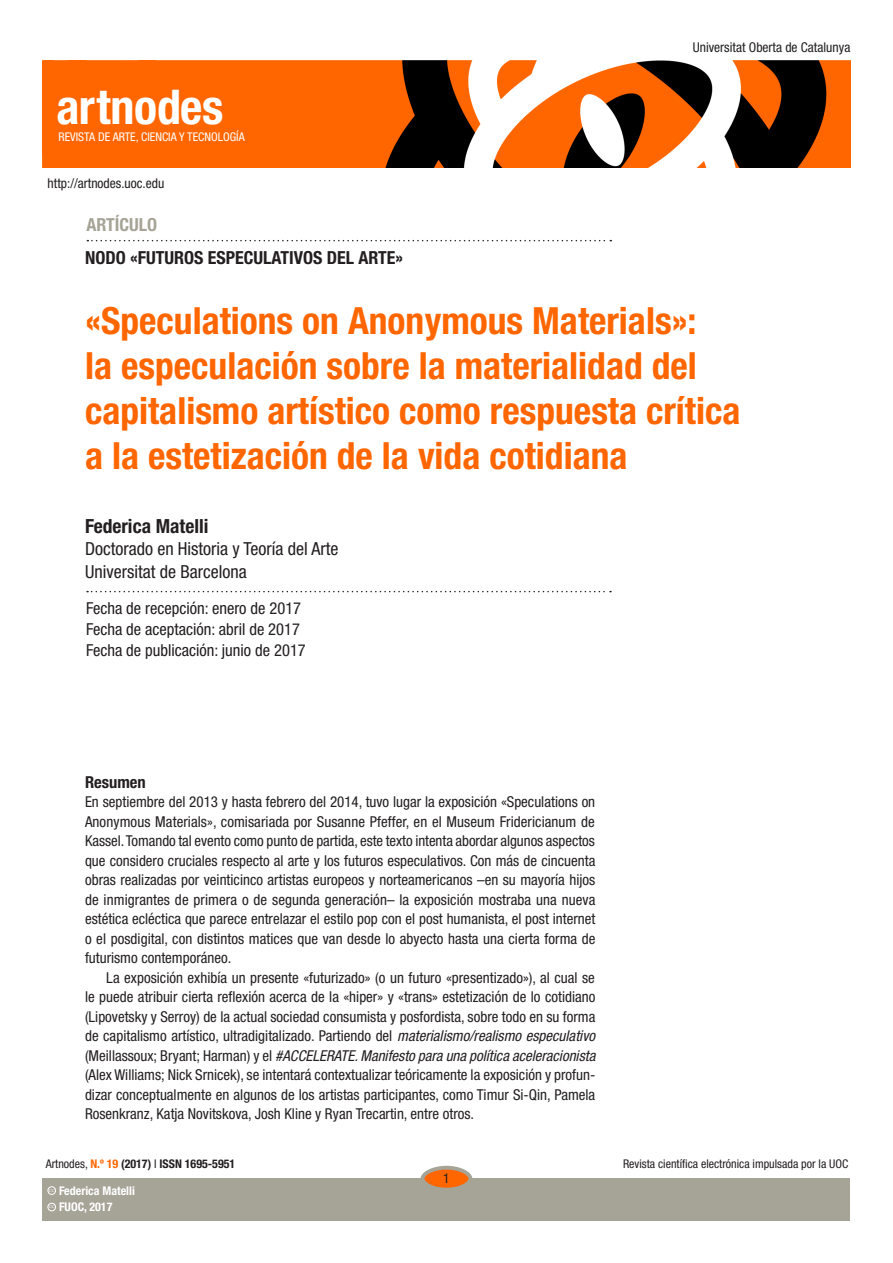
<style>
.page{position:relative;width:893px;height:1263px;background:#fff}
.page>*{position:absolute;margin:0;border:0;box-sizing:border-box;transform-origin:0 0}
.t1{font:700 condensed 48px "Helvetica Neue LT Std";letter-spacing:-.005em;color:#fff}
.Titol_article__no_ca{font:700 condensed 37.5px/45px "Helvetica Neue LT Std";color:#f60}
.Titol_article{font:700 condensed 37.5px "Helvetica Neue LT Std";color:#f60}
.inici_Noms_autors{font:700 condensed 19.5px "Helvetica Neue LT Std";color:#231f20}
.inici_Dades_autors{font:condensed 18px "Helvetica Neue LT Std";color:#231f20}
.Titol_nodo{font:700 condensed 18px "Helvetica Neue LT Std";color:#231f20}
.Titol_nodo-2{font:700 condensed 18px "Helvetica Neue LT Std";color:#a6a397}
.inici_Dates{font:condensed 16.5px "Helvetica Neue LT Std";color:#231f20}
.subtitols_resums{font:700 condensed 16.5px "Helvetica Neue LT Std";color:#231f20}
.text_general_primerp{font:condensed 15px/19.5px "Helvetica Neue LT Std";color:#231f20;text-align:justify}
.text_general{font:condensed 15px/19.5px "Helvetica Neue LT Std";color:#231f20;text-align:justify}
.t2{font:condensed 13.5px "Helvetica Neue LT Std";color:#231f20}
.t3{font:condensed 12px "Helvetica Neue LT Std";color:#231f20}
.t4{font:700 condensed 12px "Helvetica Neue LT Std";color:#231f20}
.t5{font:condensed 12px "Helvetica Neue LT Std";color:#fff}
.t6{font:700 condensed 12px "Helvetica Neue LT Std";color:#fff}
.t7{font:600 3.9px "Adobe Caslon Pro";color:#fff}
.s1{font-style:italic}
.s2{font-weight:400}
.s3{color:#f60}
</style>
<div class="page">
<img style="left:43px;top:61px;width:807px;height:106px">
<div style="left:43px;top:1178px;width:807px;height:42px;background:#a6a397"></div>
<div style="left:422px;top:1168px;width:48px;height:21px;background:#f60;border-radius:50%"></div>
<div style="left:421px;top:1166px;width:51px;height:25px;border:4px solid #a6a397;border-radius:50%"></div>
<div style="left:48px;top:1203px;width:8px;height:8px;border:1px solid #fff;border-radius:50%"></div>
<div style="left:48px;top:1186px;width:8px;height:8px;border:1px solid #fff;border-radius:50%"></div>
<svg style="left:87px;top:240px;width:524px;height:1px"></svg>
<svg style="left:87px;top:591px;width:524px;height:1px"></svg>
<p class="t1" style="left:56px;top:77px;width:169px">artnodes</p>
<p class="t5" style="left:58px;top:129px;width:188px">REVISTA DE ARTE, CIENCIA Y TECNOLOGÍA</p>
<p class="t2" style="left:48px;top:176px;width:118px">http://artnodes.uoc.edu</p>
<p class="Titol_nodo-2" style="left:87px;top:214px;width:72px">ARTÍCULO</p>
<p class="Titol_nodo" style="left:85px;top:246px;width:319px">NODO «FUTUROS ESPECULATIVOS DEL ARTE»</p>
<p class="t2" style="left:693px;top:40px;width:159px">Universitat Oberta de Catalunya</p>
<p class="Titol_article" style="left:85px;top:298px;width:613px">«Speculations on Anonymous Materials»:</p>
<p class="Titol_article__no_ca" style="left:85px;top:342px;width:657px">la especulación sobre la materialidad del capitalismo artístico como respuesta crítica a la estetización de la vida cotidiana</p>
<p class="inici_Noms_autors" style="left:85px;top:514px;width:125px">Federica Matelli</p>
<p class="inici_Dades_autors" style="left:85px;top:538px;width:255px">Doctorado en Historia y Teoría del Arte</p>
<p class="inici_Dades_autors" style="left:85px;top:561px;width:163px">Universitat de Barcelona</p>
<p class="inici_Dates" style="left:86px;top:598px;width:217px">Fecha de recepción: enero de 2017</p>
<p class="inici_Dates" style="left:86px;top:619px;width:215px">Fecha de aceptación: abril de 2017</p>
<p class="inici_Dates" style="left:86px;top:640px;width:221px">Fecha de publicación: junio de 2017</p>
<p class="subtitols_resums" style="left:85px;top:772px;width:62px">Resumen</p>
<p class="text_general_primerp" style="left:85px;top:792px;width:512px">En septiembre del 2013 y hasta febrero del 2014, tuvo lugar la exposición «Speculations on Anonymous Materials», comisariada por Susanne Pfeffer, en el Museum Fridericianum de Kassel. Tomando tal evento como punto de partida, este texto intenta abordar algunos aspectos que considero cruciales respecto al arte y los futuros especulativos. Con más de cincuenta obras realizadas por veinticinco artistas europeos y norteamericanos –en su mayoría hijos de inmigrantes de primera o de segunda generación– la exposición mostraba una nueva estética ecléctica que parece entrelazar el estilo pop con el post humanista, el post internet o el posdigital, con distintos matices que van desde lo abyecto hasta una cierta forma de futurismo contemporáneo.</p>
<p class="text_general" style="left:85px;top:968px;width:512px;text-indent:21px">La exposición exhibía un presente «futurizado» (o un futuro «presentizado»), al cual se le puede atribuir cierta reflexión acerca de la «hiper» y «trans» estetización de lo cotidiano (Lipovetsky y Serroy) de la actual sociedad consumista y posfordista, sobre todo en su forma de capitalismo artístico, ultradigitalizado. Partiendo del <span class="s1">materialismo/realismo especulativo </span>(Meillassoux; Bryant; Harman) y el <span class="s1">#ACCELERATE. Manifesto para una política aceleracionista </span>(Alex Williams; Nick Srnicek), se intentará contextualizar teóricamente la exposición y profun&shy;dizar conceptualmente en algunos de los artistas participantes, como Timur Si-Qin, Pamela Rosenkranz, Katja Novitskova, Josh Kline y Ryan Trecartin, entre otros.</p>
<p class="t4" style="left:46px;top:1157px;width:191px"><span class="s2">Artnodes,</span> <span class="s3">N.º 19</span> (2017) <span class="s2">I</span> ISSN 1695-5951</p>
<p class="t7" style="left:49px;top:1205px;width:7px">CC</p>
<p class="t6" style="left:59px;top:1200px;width:55px">FUOC, 2017</p>
<p class="t6" style="left:59px;top:1183px;width:77px">Federica Matelli</p>
<p class="t7" style="left:49px;top:1188px;width:7px">CC</p>
<p class="t2" style="left:443px;top:1171px;width:8px">1</p>
<p class="t3" style="left:623px;top:1157px;width:227px">Revista científica electrónica impulsada por la UOC</p>
</div>
